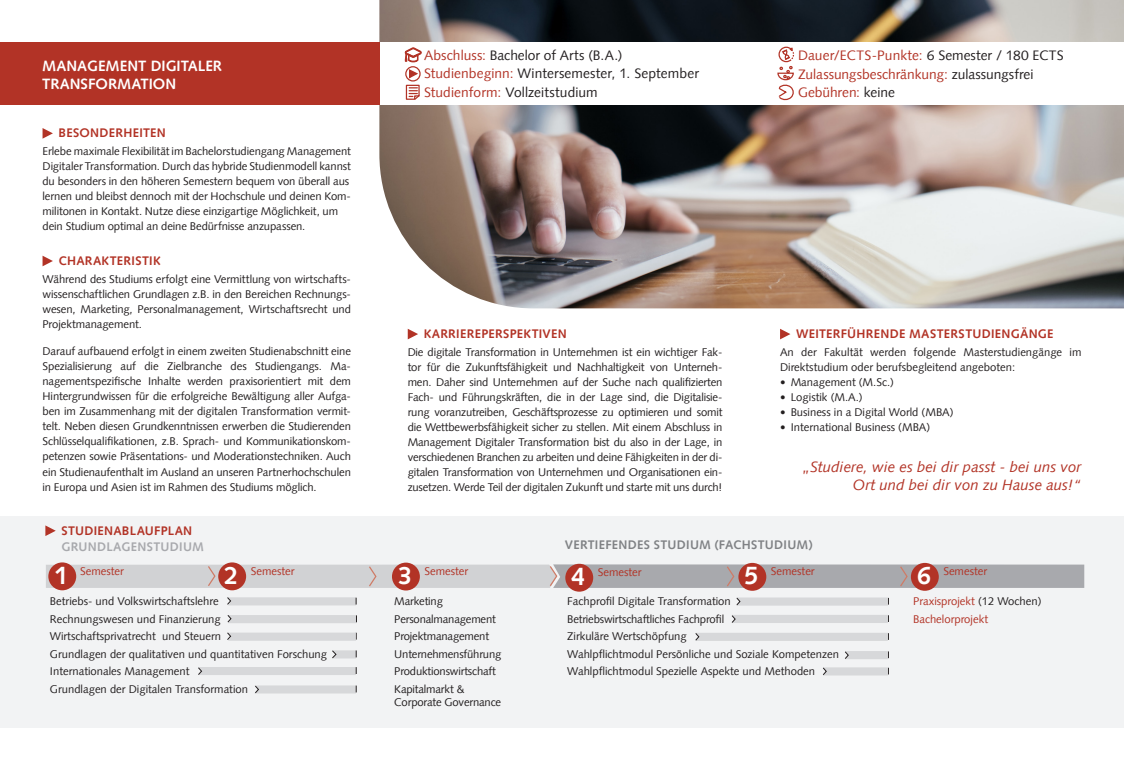
<style>
.page{position:relative;width:1124px;height:759px;background:#fff}
.page>*{position:absolute;margin:0;border:0;box-sizing:border-box;transform-origin:0 0}
.t1{font:700 25px "Syntax";color:#fff}
.t2{font:italic 15px/18px "Syntax";color:#b23326;text-align:right}
.t3{font:700 15px/18px "Syntax";color:#fff}
.t4{font:13.75px "Syntax";letter-spacing:.01em;color:#231f20}
.t5{font:13.75px/18.8px "Syntax";color:#b23326}
.t6{font:700 12.5px "Syntax";letter-spacing:.025em;color:#b23326}
.t7{font:700 12.5px "Syntax";letter-spacing:.025em;color:#808285}
.t8{font:700 12.5px "Syntax";letter-spacing:.025em;color:#a8a9ad}
.t9{font:11.25px/15px "Syntax";letter-spacing:-.005em;color:#231f20;text-align:justify}
.t10{font:11.25px "Syntax";color:#b23326}
.s1{color:#b23326}
.s2{color:#231f20}
.s3{font-style:normal}
</style>
<div class="page">
<div style="left:0;top:516px;width:1123px;height:211px;background:#f2f3f4"></div>
<img style="left:379px;top:0;width:744px;height:308px">
<div style="left:379px;top:43px;width:744px;height:62px;background:#fff"></div>
<div style="left:0;top:43px;width:379px;height:62px;background:#b23326"></div>
<div style="left:48px;top:562px;width:28px;height:28px;background:#b23326;border-radius:50%"></div>
<div style="left:218px;top:562px;width:28px;height:28px;background:#b23326;border-radius:50%"></div>
<svg style="left:392px;top:562px;width:28px;height:28px"></svg>
<div style="left:565px;top:563px;width:28px;height:28px;background:#b23326;border-radius:50%"></div>
<svg style="left:43px;top:256px;width:10px;height:10px"></svg>
<svg style="left:407px;top:329px;width:11px;height:10px"></svg>
<svg style="left:738px;top:562px;width:28px;height:28px"></svg>
<svg style="left:910px;top:562px;width:28px;height:28px"></svg>
<svg style="left:46px;top:564px;width:1038px;height:23px;background:#bcaaab"></svg>
<svg style="left:45px;top:525px;width:11px;height:11px"></svg>
<svg style="left:227px;top:597px;width:130px;height:8px"></svg>
<svg style="left:332px;top:650px;width:25px;height:8px"></svg>
<svg style="left:780px;top:328px;width:10px;height:11px"></svg>
<svg style="left:227px;top:615px;width:130px;height:8px"></svg>
<svg style="left:198px;top:667px;width:159px;height:8px"></svg>
<svg style="left:255px;top:685px;width:102px;height:8px"></svg>
<svg style="left:227px;top:632px;width:130px;height:8px"></svg>
<svg style="left:731px;top:615px;width:158px;height:8px"></svg>
<svg style="left:736px;top:597px;width:153px;height:8px"></svg>
<svg style="left:695px;top:633px;width:194px;height:7px"></svg>
<svg style="left:845px;top:651px;width:44px;height:8px"></svg>
<svg style="left:823px;top:667px;width:66px;height:8px"></svg>
<svg style="left:43px;top:128px;width:10px;height:11px"></svg>
<div style="left:405px;top:66px;width:15px;height:15px;border:1px solid #b23326;border-radius:50%"></div>
<svg style="left:405px;top:68px;width:15px;height:32px"></svg>
<svg style="left:405px;top:47px;width:16px;height:15px"></svg>
<svg style="left:776px;top:20px;width:21px;height:81px"></svg>
<p class="t3" style="left:42px;top:57px;width:181px">MANAGEMENT DIGITALER<br>TRANSFORMATION</p>
<p class="t6" style="left:58px;top:125px;width:109px">BESONDERHEITEN</p>
<p class="t9" style="left:43px;top:144px;width:310px">Erlebe maximale Flexibilität im Bachelorstudiengang Management</p>
<p class="t9" style="left:43px;top:159px;width:310px">Digitaler Transformation. Durch das hybride Studienmodell kannst</p>
<p class="t9" style="left:43px;top:174px;width:308px">du besonders in den höheren Semestern bequem von überall aus</p>
<p class="t9" style="left:43px;top:189px;width:310px">lernen und bleibst dennoch mit der Hochschule und deinen Kom&shy;militonen in Kontakt. Nutze diese einzigartige Möglichkeit, um</p>
<p class="t9" style="left:43px;top:219px;width:264px">dein Studium optimal an deine Bedürfnisse anzupassen.</p>
<p class="t6" style="left:58px;top:253px;width:104px">CHARAKTERISTIK</p>
<p class="t9" style="left:43px;top:271px;width:310px">Während des Studiums erfolgt eine Vermittlung von wirtschafts&shy;wissenschaftlichen Grundlagen z.B. in den Bereichen Rechnungs&shy;wesen, Marketing, Personalmanagement, Wirtschaftsrecht und Projektmanagement.</p>
<p class="t9" style="left:43px;top:344px;width:310px">Darauf aufbauend erfolgt in einem zweiten Studienabschnitt eine</p>
<p class="t9" style="left:43px;top:359px;width:310px">Spezialisierung auf die Zielbranche des Studiengangs. Ma&shy;nagementspezifische Inhalte werden praxisorientiert mit dem Hintergrundwissen für die erfolgreiche Bewältigung aller Aufga&shy;ben im Zusammenhang mit der digitalen Transformation vermit&shy;telt. Neben diesen Grundkenntnissen erwerben die Studierenden Schlüsselqualifikationen, z.B. Sprach- und Kommunikationskom&shy;petenzen sowie Präsentations- und Moderationstechniken. Auch ein Studienaufenthalt im Ausland an unseren Partnerhochschulen in Europa und Asien ist im Rahmen des Studiums möglich.</p>
<p class="t4" style="left:424px;top:47px;width:200px"><span class="s1">Abschluss:</span> Bachelor of Arts (B.A.)</p>
<p class="t4" style="left:424px;top:65px;width:276px"><span class="s1">Studienbeginn:</span> Wintersemester, 1. September</p>
<p class="t4" style="left:424px;top:84px;width:175px"><span class="s1">Studienform:</span> Vollzeitstudium</p>
<p class="t6" style="left:423px;top:326px;width:144px">KARRIEREPERSPEKTIVEN</p>
<p class="t9" style="left:407px;top:344px;width:316px">Die digitale Transformation in Unternehmen ist ein wichtiger Fak&shy;tor für die Zukunftsfähigkeit und Nachhaltigkeit von Unterneh&shy;men. Daher sind Unternehmen auf der Suche nach qualifizierten Fach- und Führungskräften, die in der Lage sind, die Digitalisie&shy;rung voranzutreiben, Geschäftsprozesse zu optimieren und somit die Wettbewerbsfähigkeit sicher zu stellen. Mit einem Abschluss in Management Digitaler Transformation bist du also in der Lage, in verschiedenen Branchen zu arbeiten und deine Fähigkeiten in der di&shy;gitalen Transformation von Unternehmen und Organisationen ein&shy;zusetzen. Werde Teil der digitalen Zukunft und starte mit uns durch!</p>
<p class="t5" style="left:798px;top:46px;width:267px">Dauer/ECTS-Punkte: <span class="s2">6 Semester / 180 ECTS<br></span>Zulassungsbeschränkung: <span class="s2">zulassungsfrei</span></p>
<p class="t5" style="left:798px;top:83px;width:98px">Gebühren: <span class="s2">keine</span></p>
<p class="t6" style="left:795px;top:326px;width:259px">WEITERFÜHRENDE MASTERSTUDIENGÄNGE</p>
<p class="t9" style="left:780px;top:344px;width:303px">An der Fakultät werden folgende Masterstudiengänge im<br>Direktstudium oder berufsbegleitend angeboten:</p>
<p class="t9" style="left:790px;top:374px;width:105px">Management (M.Sc.)</p>
<p class="t9" style="left:790px;top:389px;width:73px">Logistik (M.A.)</p>
<p class="t9" style="left:790px;top:404px;width:164px">Business in a Digital World (MBA)</p>
<p class="t9" style="left:790px;top:419px;width:141px">International Business (MBA)</p>
<p class="t2" style="left:801px;top:457px;width:281px"><span class="s3">„</span>Studiere, wie es bei dir passt - bei uns vor<br>Ort und bei dir von zu Hause aus!“</p>
<p class="t6" style="left:61px;top:523px;width:132px">STUDIENABLAUFPLAN</p>
<p class="t8" style="left:61px;top:539px;width:144px">GRUNDLAGENSTUDIUM</p>
<p class="t7" style="left:564px;top:537px;width:249px">VERTIEFENDES STUDIUM (FACHSTUDIUM)</p>
<p class="t1" style="left:54px;top:560px;width:15px">1</p>
<p class="t1" style="left:224px;top:560px;width:15px">2</p>
<p class="t10" style="left:80px;top:564px;width:45px">Semester</p>
<p class="t10" style="left:251px;top:564px;width:45px">Semester</p>
<p class="t1" style="left:398px;top:560px;width:15px">3</p>
<p class="t10" style="left:424px;top:564px;width:45px">Semester</p>
<p class="t1" style="left:571px;top:562px;width:15px">4</p>
<p class="t10" style="left:597px;top:565px;width:45px">Semester</p>
<p class="t1" style="left:744px;top:561px;width:15px">5</p>
<p class="t10" style="left:770px;top:564px;width:45px">Semester</p>
<p class="t1" style="left:916px;top:561px;width:15px">6</p>
<p class="t10" style="left:943px;top:564px;width:45px">Semester</p>
<p class="t9" style="left:50px;top:593px;width:170px">Betriebs- und Volkswirtschaftslehre</p>
<p class="t9" style="left:50px;top:611px;width:172px">Rechnungswesen und Finanzierung</p>
<p class="t9" style="left:50px;top:628px;width:172px">Wirtschaftsprivatrecht und Steuern</p>
<p class="t9" style="left:50px;top:646px;width:278px">Grundlagen der qualitativen und quantitativen Forschung</p>
<p class="t9" style="left:50px;top:663px;width:141px">Internationales Management</p>
<p class="t9" style="left:50px;top:681px;width:199px">Grundlagen der Digitalen Transformation</p>
<p class="t9" style="left:394px;top:593px;width:50px">Marketing</p>
<p class="t9" style="left:394px;top:611px;width:103px">Personalmanagement</p>
<p class="t9" style="left:394px;top:628px;width:96px">Projektmanagement</p>
<p class="t9" style="left:394px;top:646px;width:108px">Unternehmensführung</p>
<p class="t9" style="left:394px;top:663px;width:103px">Produktionswirtschaft</p>
<p class="t9" style="left:394px;top:681px;width:108px;line-height:13.5px">Kapitalmarkt &amp;<br>Corporate Governance</p>
<p class="t9" style="left:567px;top:593px;width:165px">Fachprofil Digitale Transformation</p>
<p class="t9" style="left:567px;top:611px;width:158px">Betriebswirtschaftliches Fachprofil</p>
<p class="t9" style="left:567px;top:628px;width:121px">Zirkuläre Wertschöpfung</p>
<p class="t9" style="left:567px;top:646px;width:273px">Wahlpflichtmodul Persönliche und Soziale Kompetenzen</p>
<p class="t9" style="left:567px;top:663px;width:249px">Wahlpflichtmodul Spezielle Aspekte und Methoden</p>
<p class="t10" style="left:913px;top:594px;width:130px">Praxisprojekt <span class="s2">(12 Wochen)</span></p>
<p class="t10" style="left:913px;top:612px;width:76px">Bachelorprojekt</p>
</div>
